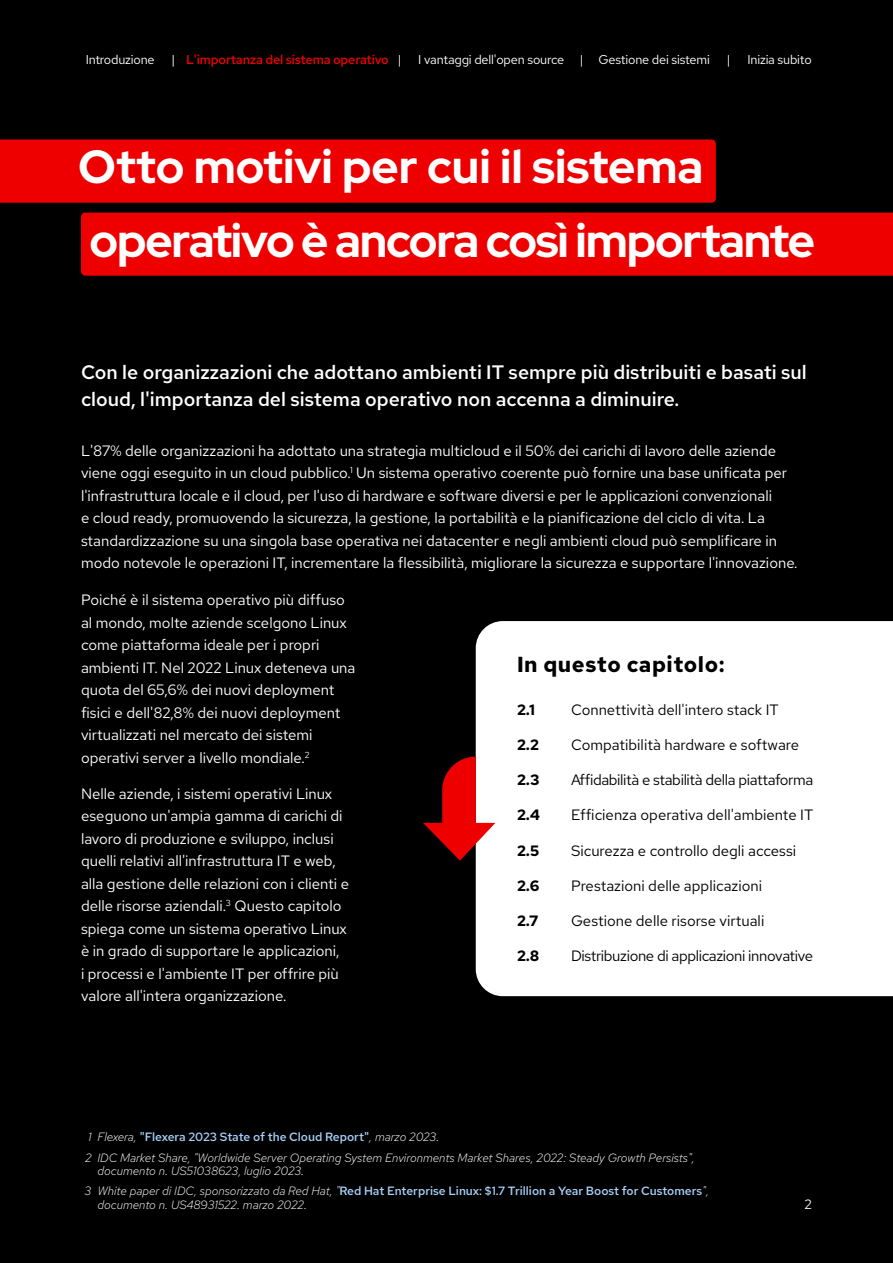
<style>
.page{position:relative;width:893px;height:1263px;background:#000}
.page>*{position:absolute;margin:0;border:0;box-sizing:border-box;transform-origin:0 0}
.t1{font:700 46.5px/73.1px "Red Hat Display";letter-spacing:-.025em;color:#fff}
.t2{font:700 21.75px "Red Hat Text";letter-spacing:.025em;color:#000}
.t3{font:500 19.5px/27px "Red Hat Text";color:#fff}
.t4{font:15px/22.5px "Red Hat Text";color:#fff}
.t5{font:15px "Red Hat Text";color:#000}
.t6{font:15px "Red Hat Text";letter-spacing:-.025em;color:#000}
.t7{font:700 15px "Red Hat Text";color:#000}
.t8{font:13.5px "Red Hat Text";color:#fff}
.t9{font:12.75px "Red Hat Text";letter-spacing:-.015em;color:#fff}
.t10{font:500 12.75px "Red Hat Text";letter-spacing:-.015em;color:#e00}
.t11{font:italic 300 12px/20.2px "Red Hat Text";color:#fff}
.s1{font-weight:400;color:#fff}
.s2{font-weight:500;font-style:normal;color:#a8d1fa}
</style>
<div class="page">
<div style="left:81px;top:213px;width:812px;height:63px;background:#e00"></div>
<div style="left:0;top:139px;width:716px;height:64px;background:#e00"></div>
<div style="left:476px;top:621px;width:417px;height:375px;background:#fff"></div>
<svg style="left:423px;top:757px;width:72px;height:104px"></svg>
<p class="t9" style="left:86px;top:51px;width:70px">Introduzione</p>
<p class="t10" style="left:171px;top:51px;width:232px"><span class="s1">|</span> L'importanza del sistema operativo <span class="s1">|</span></p>
<p class="t9" style="left:418px;top:51px;width:293px">I vantaggi dell'open source | Gestione dei sistemi</p>
<p class="t9" style="left:727px;top:51px;width:5px">|</p>
<p class="t9" style="left:747px;top:51px;width:66px">Inizia subito</p>
<h1 class="t1" style="left:78px;top:130px;width:738px">Otto motivi per cui il sistema operativo è ancora così importante</h1>
<h3 class="t3" style="left:81px;top:359px;width:727px">Con le organizzazioni che adottano ambienti IT sempre più distribuiti e basati sul cloud, l'importanza del sistema operativo non accenna a diminuire.</h3>
<p class="t4" style="left:81px;top:439px;width:718px">L'87% delle organizzazioni ha adottato una strategia multicloud e il 50% dei carichi di lavoro delle aziende viene oggi eseguito in un cloud pubblico.<sup>1</sup> Un sistema operativo coerente può fornire una base unificata per l'infrastruttura locale e il cloud, per l'uso di hardware e software diversi e per le applicazioni convenzionali<br>e cloud ready, promuovendo la sicurezza, la gestione, la portabilità e la pianificazione del ciclo di vita. La standardizzazione su una singola base operativa nei datacenter e negli ambienti cloud può semplificare in modo notevole le operazioni IT, incrementare la flessibilità, migliorare la sicurezza e supportare l'innovazione.</p>
<p class="t4" style="left:81px;top:589px;width:276px">Poiché è il sistema operativo più diffuso al mondo, molte aziende scelgono Linux come piattaforma ideale per i propri ambienti IT. Nel 2022 Linux deteneva una quota del 65,6% dei nuovi deployment fisici e dell'82,8% dei nuovi deployment virtualizzati nel mercato dei sistemi operativi server a livello mondiale.<sup>2</sup></p>
<p class="t4" style="left:81px;top:782px;width:270px">Nelle aziende, i sistemi operativi Linux eseguono un'ampia gamma di carichi di lavoro di produzione e sviluppo, inclusi quelli relativi all'infrastruttura IT e web, alla gestione delle relazioni con i clienti e delle risorse aziendali.<sup>3</sup> Questo capitolo spiega come un sistema operativo Linux è in grado di supportare le applicazioni,<br>i processi e l'ambiente IT per offrire più valore all'intera organizzazione.</p>
<h2 class="t2" style="left:517px;top:650px;width:209px">In questo capitolo:</h2>
<p class="t7" style="left:517px;top:699px;width:19px">2.1</p>
<p class="t5" style="left:571px;top:699px;width:209px">Connettività dell'intero stack IT</p>
<p class="t7" style="left:517px;top:735px;width:24px">2.2</p>
<p class="t5" style="left:571px;top:735px;width:230px">Compatibilità hardware e software</p>
<p class="t7" style="left:517px;top:770px;width:24px">2.3</p>
<p class="t6" style="left:571px;top:770px;width:244px">Affidabilità e stabilità della piattaforma</p>
<p class="t7" style="left:517px;top:805px;width:25px">2.4</p>
<p class="t5" style="left:571px;top:805px;width:244px">Efficienza operativa dell'ambiente IT</p>
<p class="t7" style="left:517px;top:840px;width:24px">2.5</p>
<p class="t5" style="left:571px;top:840px;width:227px">Sicurezza e controllo degli accessi</p>
<p class="t7" style="left:517px;top:876px;width:24px">2.6</p>
<p class="t5" style="left:571px;top:876px;width:193px">Prestazioni delle applicazioni</p>
<p class="t7" style="left:517px;top:911px;width:23px">2.7</p>
<p class="t5" style="left:571px;top:911px;width:195px">Gestione delle risorse virtuali</p>
<p class="t7" style="left:517px;top:946px;width:24px">2.8</p>
<p class="t6" style="left:571px;top:946px;width:244px">Distribuzione di applicazioni innovative</p>
<p class="t11" style="left:85px;top:1127px;width:611px">1 Flexera, <span class="s2">"Flexera 2023 State of the Cloud Report"</span>, marzo 2023.<br>2 IDC Market Share, "Worldwide Server Operating System Environments Market Shares, 2022: Steady Growth Persists",</p>
<p class="t11" style="left:85px;top:1161px;width:626px;text-indent:13px">documento n. US51038623, luglio 2023.<br>3 White paper di IDC, sponsorizzato da Red Hat, "<span class="s2">Red Hat Enterprise Linux: $1.7 Trillion a Year Boost for Customers</span>",</p>
<p class="t11" style="left:98px;top:1194px;width:211px">documento n. US48931522. marzo 2022.</p>
<p class="t8" style="left:805px;top:1195px;width:9px">2</p>
</div>
